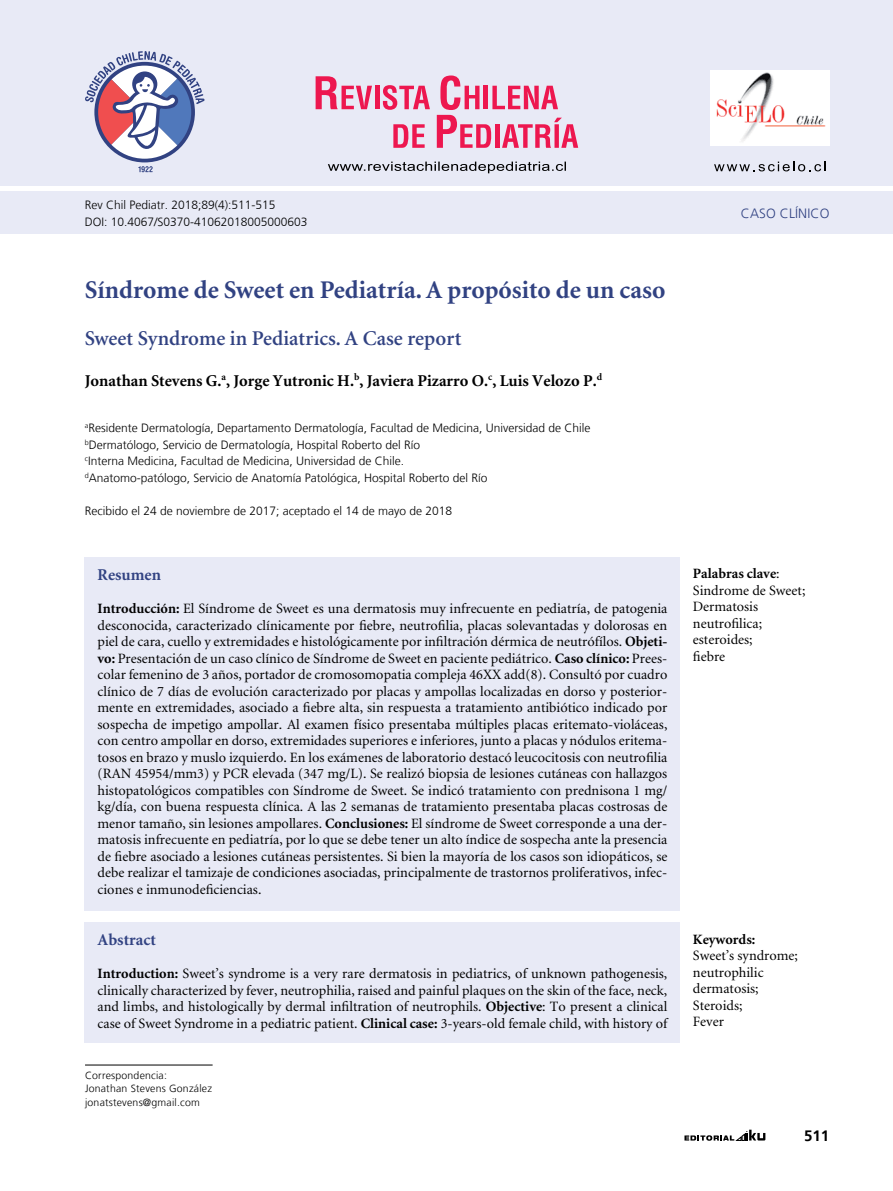
<style>
.page{position:relative;width:893px;height:1191px;background:#fff}
.page>*{position:absolute;margin:0;border:0;box-sizing:border-box;transform-origin:0 0}
.t1{font:700 25.5px "Minion";color:#314282}
.t2{font:600 21px "Minion";color:#314282}
.t3{font:700 16.5px "Minion";color:#000}
.t4{font:700 16.5px "Minion";color:#314282}
.t5{font:700 15px "Frutiger LT";color:#000}
.t6{font:14.25px/16.5px "Minion";color:#000}
.t7{font:700 14.25px "Minion";color:#000}
.t8{font:300 13.5px "Frutiger LT";letter-spacing:.01em;color:#314282}
.t9{font:300 12px/16.5px "Frutiger LT";color:#000}
.t10{font:300 10.5px/13.5px "Frutiger LT";letter-spacing:.02em;color:#000}
.s1{font-weight:700}
</style>
<div class="page">
<svg style="left:684px;top:1129px;width:81px;height:11px"></svg>
<div style="left:0;top:192px;width:893px;height:42px;background:#e8eaf6"></div>
<div style="left:0;top:0;width:893px;height:186px;background:#e8eaf6"></div>
<svg style="left:714px;top:162px;width:111px;height:9px"></svg>
<svg style="left:138px;top:166px;width:15px;height:6px"></svg>
<svg style="left:85px;top:51px;width:120px;height:108px"></svg>
<img style="left:710px;top:70px;width:119px;height:76px">
<svg style="left:393px;top:124px;width:32px;height:24px"></svg>
<svg style="left:316px;top:76px;width:56px;height:33px"></svg>
<hr style="left:375px;top:86px;width:4px;height:23px;background:#ed174f">
<svg style="left:383px;top:85px;width:47px;height:25px"></svg>
<svg style="left:437px;top:75px;width:141px;height:73px"></svg>
<svg style="left:328px;top:162px;width:238px;height:11px"></svg>
<hr style="left:85px;top:1064px;width:128px;height:1px;background:#000">
<div style="left:85px;top:557px;width:595px;height:353px;background:#e8eaf6"></div>
<div style="left:85px;top:922px;width:595px;height:121px;background:#e8eaf6"></div>
<p class="t9" style="left:85px;top:197px;width:224px">Rev Chil Pediatr. 2018;89(4):511-515<br>DOI: 10.4067/S0370-41062018005000603</p>
<p class="t8" style="left:741px;top:205px;width:75px">Caso Clínico</p>
<h1 class="t1" style="left:85px;top:277px;width:582px">Síndrome de Sweet en Pediatría. A propósito de un caso</h1>
<h2 class="t2" style="left:85px;top:327px;width:378px">Sweet Syndrome in Pediatrics. A Case report</h2>
<p class="t3" style="left:85px;top:372px;width:519px">Jonathan Stevens G.<sup>a</sup>, Jorge Yutronic H.<sup>b</sup>, Javiera Pizarro O.<sup>c</sup>, Luis Velozo P.<sup>d</sup></p>
<p class="t9" style="left:85px;top:420px;width:507px"><sup>a</sup>Residente Dermatología, Departamento Dermatología, Facultad de Medicina, Universidad de Chile <sup>b</sup>Dermatólogo, Servicio de Dermatología, Hospital Roberto del Río<br><sup>c</sup>Interna Medicina, Facultad de Medicina, Universidad de Chile.<br><sup>d</sup>Anatomo-patólogo, Servicio de Anatomía Patológica, Hospital Roberto del Río</p>
<p class="t9" style="left:85px;top:502px;width:369px">Recibido el 24 de noviembre de 2017; aceptado el 14 de mayo de 2018</p>
<p class="t4" style="left:98px;top:566px;width:65px">Resumen</p>
<p class="t6" style="left:98px;top:601px;width:571px;text-align:justify"><span class="s1">Introducción:</span> El Síndrome de Sweet es una dermatosis muy infrecuente en pediatría, de patogenia desconocida, caracterizado clínicamente por fiebre, neutrofilia, placas solevantadas y dolorosas en piel de cara, cuello y extremidades e histológicamente por infiltración dérmica de neutrófílos. <span class="s1">Objeti&shy;vo:</span> Presentación de un caso clínico de Síndrome de Sweet en paciente pediátrico. <span class="s1">Caso clínico:</span> Prees&shy;colar femenino de 3 años, portador de cromosomopatia compleja 46XX add(8). Consultó por cuadro clínico de 7 días de evolución caracterizado por placas y ampollas localizadas en dorso y posterior&shy;mente en extremidades, asociado a fiebre alta, sin respuesta a tratamiento antibiótico indicado por sospecha de impetigo ampollar. Al examen físico presentaba múltiples placas eritemato-violáceas, con centro ampollar en dorso, extremidades superiores e inferiores, junto a placas y nódulos eritema&shy;tosos en brazo y muslo izquierdo. En los exámenes de laboratorio destacó leucocitosis con neutrofilia (RAN 45954/mm3) y PCR elevada (347 mg/L). Se realizó biopsia de lesiones cutáneas con hallazgos histopatológicos compatibles con Síndrome de Sweet. Se indicó tratamiento con prednisona 1 mg/ kg/día, con buena respuesta clínica. A las 2 semanas de tratamiento presentaba placas costrosas de menor tamaño, sin lesiones ampollares. <span class="s1">Conclusiones:</span> El síndrome de Sweet corresponde a una der&shy;matosis infrecuente en pediatría, por lo que se debe tener un alto índice de sospecha ante la presencia de fiebre asociado a lesiones cutáneas persistentes. Si bien la mayoría de los casos son idiopáticos, se debe realizar el tamizaje de condiciones asociadas, principalmente de trastornos proliferativos, infec&shy;ciones e inmunodeficiencias.</p>
<p class="t4" style="left:98px;top:931px;width:60px">Abstract</p>
<p class="t6" style="left:98px;top:966px;width:571px;text-align:justify"><span class="s1">Introduction:</span> Sweet’s syndrome is a very rare dermatosis in pediatrics, of unknown pathogenesis, clinically characterized by fever, neutrophilia, raised and painful plaques on the skin of the face, neck, and limbs, and histologically by dermal infiltration of neutrophils. <span class="s1">Objective</span>: To present a clinical case of Sweet Syndrome in a pediatric patient. <span class="s1">Clinical case:</span> 3-years-old female child, with history of</p>
<p class="t10" style="left:85px;top:1068px;width:128px">Correspondencia:<br>Jonathan Stevens González jonatstevens@gmail.com</p>
<p class="t6" style="left:693px;top:566px;width:114px"><span class="s1">Palabras clave</span>:<br>Sindrome de Sweet;<br>Dermatosis neutrofilica; esteroides;<br>fiebre</p>
<p class="t7" style="left:693px;top:932px;width:64px">Keywords:</p>
<p class="t6" style="left:693px;top:948px;width:107px">Sweet’s syndrome; neutrophilic dermatosis;<br>Steroids;<br>Fever</p>
<p class="t5" style="left:804px;top:1126px;width:27px">511</p>
</div>
